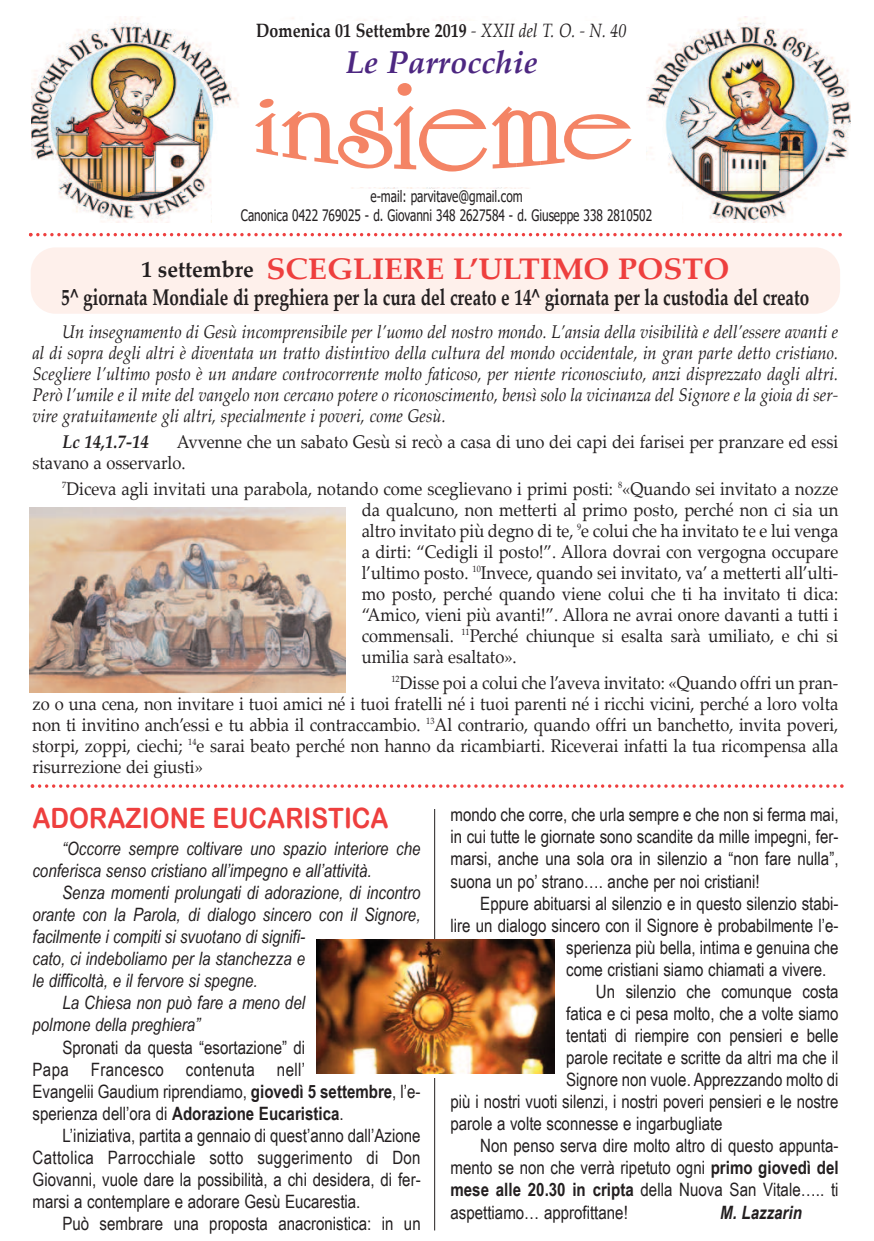
<style>
.page{position:relative;width:874px;height:1241px;background:#fff}
.page>*{position:absolute;margin:0;border:0;box-sizing:border-box;transform-origin:0 0}
.t1{font:italic 700 31.5px "Palatino Linotype";color:#4d2781}
.t2{font:700 29.75px "Palatino Linotype";color:#ee3f3e;scale:1.05 1}
.t3{font:28px "Arial Rounded MT Bold";color:#ee3f3e;scale:.9 1}
.t4{font:700 22.75px "Palatino Linotype";color:#231f20;scale:.75 1}
.t5{font:700 19.25px "Palatino Linotype";color:#231f20;scale:.83 1}
.t6{font:18.38px/22.1px "Arial Narrow";color:#231f20;text-align:justify}
.t7{font:18.38px/21px "Palatino Linotype";color:#231f20;text-align:justify;scale:.9 1}
.t8{font:italic 18.38px/21px "Palatino Linotype";color:#231f20;text-align:justify;scale:.9 1}
.t9{font:italic 18.38px/22.1px "Arial Narrow";color:#231f20}
.t10{font:italic 700 18.38px "Palatino Linotype";color:#231f20;scale:.9 1}
.t11{font:italic 700 18.38px "Arial Narrow";color:#231f20}
.t12{font:15.75px/18.9px "Tahoma";color:#231f20;text-align:center;scale:.75 1}
.s1{font-weight:400;font-style:italic}
.s2{font-size:22.75px;color:#231f20}
.s3{font-weight:700}
</style>
<div class="page">
<div style="left:31px;top:247px;width:808px;height:67px;background:#fef0eb;border-radius:25px"></div>
<img style="left:32px;top:17px;width:817px;height:206px">
<div style="left:232px;top:21px;width:417px;height:65px;background:#fff"></div>
<div style="left:211px;top:189px;width:470px;height:43px;background:#fff"></div>
<div style="left:251px;top:75px;width:394px;height:112px;background:#fff"></div>
<svg style="left:255px;top:83px;width:377px;height:89px"></svg>
<svg style="left:29px;top:233px;width:812px;height:3px"></svg>
<img style="left:29px;top:507px;width:316px;height:185px">
<svg style="left:31px;top:784px;width:812px;height:3px"></svg>
<hr style="left:434px;top:808px;width:1px;height:422px;background:#231f20">
<div style="left:306px;top:939px;width:258px;height:138px;background:#fff"></div>
<img style="left:316px;top:939px;width:238px;height:134px">
<p class="t5" style="left:256px;top:23px;width:447px">Domenica 01 Settembre 2019 <span class="s1">- XXII del T. O. - N. 40</span></p>
<h1 class="t1" style="left:345px;top:50px;width:194px">Le Parrocchie</h1>
<p class="t12" style="left:241px;top:187px;width:549px">e-mail: parvitave@gmail.com<br>Canonica 0422 769025 - d. Giovanni 348 2627584 - d. Giuseppe 338 2810502</p>
<h2 class="t2" style="left:141px;top:258px;width:561px"><span class="s2">1 settembre</span> SCEGLIERE L’ULTIMO POSTO</h2>
<p class="t4" style="left:61px;top:289px;width:998px">5^ giornata Mondiale di preghiera per la cura del creato e 14^ giornata per la custodia del creato</p>
<p class="t8" style="left:32px;top:323px;width:896px;text-indent:30px">Un insegnamento di Gesù incomprensibile per l’uomo del nostro mondo. L’ansia della visibilità e dell’essere avanti e al di sopra degli altri è diventata un tratto distintivo della cultura del mondo occidentale, in gran parte detto cristiano.<br>Scegliere l’ultimo posto è un andare controcorrente molto faticoso, per niente riconosciuto, anzi disprezzato dagli altri.<br>Però l’umile e il mite del vangelo non cercano potere o riconoscimento, bensì solo la vicinanza del Signore e la gioia di ser&shy;vire gratuitamente gli altri, specialmente i poveri, come Gesù.</p>
<p class="t10" style="left:62px;top:434px;width:98px">Lc 14,1.7-14</p>
<p class="t7" style="left:32px;top:433px;width:896px;text-indent:144px">Avvenne che un sabato Gesù si recò a casa di uno dei capi dei farisei per pranzare ed essi stavano a osservarlo.</p>
<p class="t7" style="left:361px;top:480px;width:531px;text-indent:-299px"><sup>7</sup>Diceva agli invitati una parabola, notando come sceglievano i primi posti: <sup>8</sup>«Quando sei invitato a nozze da qualcuno, non metterti al primo posto, perché non ci sia un altro invitato più degno di te, <sup>9</sup>e colui che ha invitato te e lui venga a dirti: “Cedigli il posto!”. Allora dovrai con vergogna occupare l’ultimo posto. <sup>10</sup>Invece, quando sei invitato, va’ a metterti all’ulti&shy;mo posto, perché quando viene colui che ti ha invitato ti dica: “Amico, vieni più avanti!”. Allora ne avrai onore davanti a tutti i commensali. <sup>11</sup>Perché chiunque si esalta sarà umiliato, e chi si umilia sarà esaltato».</p>
<p class="t7" style="left:32px;top:674px;width:896px;text-indent:359px"><sup>12</sup>Disse poi a colui che l’aveva invitato: «Quando offri un pran&shy;zo o una cena, non invitare i tuoi amici né i tuoi fratelli né i tuoi parenti né i ricchi vicini, perché a loro volta non ti invitino anch’essi e tu abbia il contraccambio. <sup>13</sup>Al contrario, quando offri un banchetto, invita poveri, storpi, zoppi, ciechi; <sup>14</sup>e sarai beato perché non hanno da ricambiarti. Riceverai infatti la tua ricompensa alla risurrezione dei giusti»</p>
<h3 class="t3" style="left:32px;top:801px;width:397px">ADORAZIONE EUCARISTICA</h3>
<p class="t9" style="left:32px;top:837px;width:389px;text-indent:30px">“Occorre sempre coltivare uno spazio interiore che conferisca senso cristiano all’impegno e all’attività.</p>
<p class="t9" style="left:62px;top:881px;width:359px">Senza momenti prolungati di adorazione, di incontro</p>
<p class="t9" style="left:32px;top:903px;width:389px">orante con la Parola, di dialogo sincero con il Signore,</p>
<p class="t9" style="left:32px;top:925px;width:273px">facilmente i compiti si svuotano di signifi-</p>
<p class="t9" style="left:32px;top:947px;width:274px">cato, ci indeboliamo per la stanchezza e</p>
<p class="t9" style="left:33px;top:969px;width:227px">le difficoltà, e il fervore si spegne.</p>
<p class="t9" style="left:62px;top:991px;width:244px">La Chiesa non può fare a meno del</p>
<p class="t9" style="left:33px;top:1013px;width:169px">polmone della preghiera”</p>
<p class="t6" style="left:33px;top:1035px;width:389px;text-align:left;text-indent:30px">Spronati da questa “esortazione” di<br>Papa Francesco contenuta nell’<br>Evangelii Gaudium riprendiamo, <span class="s3">giovedì 5 settembre</span>, l’e&shy;sperienza dell’ora di <span class="s3">Adorazione Eucaristica</span>.</p>
<p class="t6" style="left:33px;top:1123px;width:389px;text-indent:30px">L’iniziativa, partita a gennaio di quest’anno dall’Azione Cattolica Parrocchiale sotto suggerimento di Don Giovanni, vuole dare la possibilità, a chi desidera, di fer&shy;marsi a contemplare e adorare Gesù Eucarestia.</p>
<p class="t6" style="left:62px;top:1212px;width:359px">Può sembrare una proposta anacronistica: in un</p>
<p class="t6" style="left:450px;top:803px;width:389px">mondo che corre, che urla sempre e che non si ferma mai, in cui tutte le giornate sono scandite da mille impegni, fer&shy;marsi, anche una sola ora in silenzio a “non fare nulla”, suona un po’ strano…. anche per noi cristiani!</p>
<p class="t6" style="left:480px;top:891px;width:359px">Eppure abituarsi al silenzio e in questo silenzio stabi-</p>
<p class="t6" style="left:450px;top:913px;width:389px">lire un dialogo sincero con il Signore è probabilmente l’e-</p>
<p class="t6" style="left:566px;top:935px;width:274px">sperienza più bella, intima e genuina che</p>
<p class="t6" style="left:566px;top:957px;width:262px">come cristiani siamo chiamati a vivere.</p>
<p class="t6" style="left:595px;top:980px;width:244px">Un silenzio che comunque costa</p>
<p class="t6" style="left:566px;top:1002px;width:274px">fatica e ci pesa molto, che a volte siamo</p>
<p class="t6" style="left:566px;top:1024px;width:274px">tentati di riempire con pensieri e belle</p>
<p class="t6" style="left:566px;top:1046px;width:274px">parole recitate e scritte da altri ma che il</p>
<p class="t6" style="left:566px;top:1068px;width:274px">Signore non vuole. Apprezzando molto di</p>
<p class="t6" style="left:450px;top:1090px;width:389px">più i nostri vuoti silenzi, i nostri poveri pensieri e le nostre</p>
<p class="t6" style="left:450px;top:1112px;width:273px">parole a volte sconnesse e ingarbugliate</p>
<p class="t6" style="left:480px;top:1134px;width:359px">Non penso serva dire molto altro di questo appunta-</p>
<p class="t6" style="left:450px;top:1156px;width:389px">mento se non che verrà ripetuto ogni <span class="s3">primo giovedì del</span></p>
<p class="t6" style="left:450px;top:1178px;width:389px"><span class="s3">mese alle 20.30 in cripta</span> della Nuova San Vitale….. ti</p>
<p class="t6" style="left:450px;top:1200px;width:179px">aspettiamo… approfittane!</p>
<p class="t11" style="left:719px;top:1201px;width:83px">M. Lazzarin</p>
</div>
